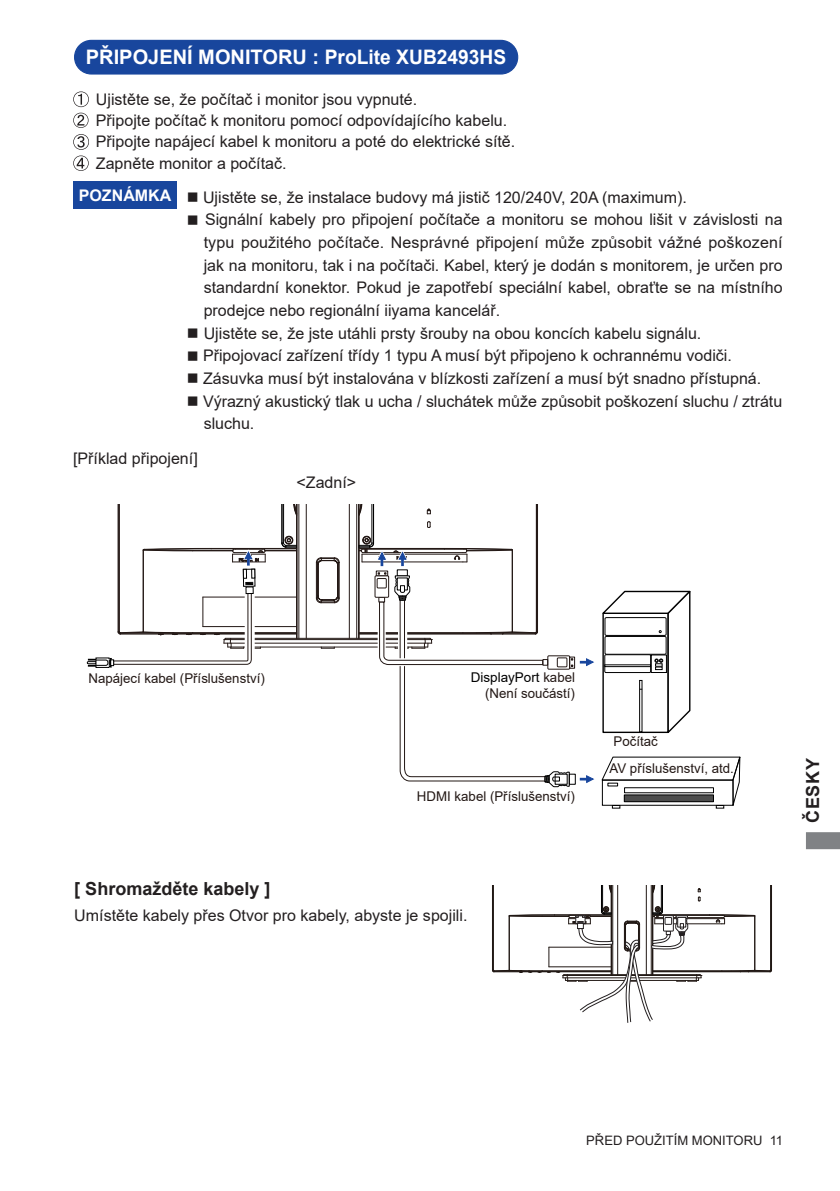
<style>
.page{position:relative;width:840px;height:1191px;background:#fff}
.page>*{position:absolute;margin:0;border:0;box-sizing:border-box;transform-origin:0 0}
.t1{font:700 20px "Arial";color:#fff}
.t2{font:700 18px "Arial";color:#231f20}
.t3{font:16px/22.6px "Arial";color:#231f20}
.t4{font:700 16px "Arial";color:#fff}
.t5{font:13.4px/15.8px "Arial";color:#231815;text-align:right}
.t6{font:13px "Arial";color:#231f20}
.s1{color:#000}
</style>
<div class="page">
<svg style="left:806px;top:832px;width:33px;height:17px"></svg>
<svg style="left:73px;top:91px;width:16px;height:16px"></svg>
<svg style="left:73px;top:113px;width:15px;height:15px"></svg>
<svg style="left:73px;top:134px;width:16px;height:37px"></svg>
<div style="left:73px;top:182px;width:103px;height:27px;background:#18469d"></div>
<div style="left:75px;top:40px;width:442px;height:34px;background:#18469d;border-radius:17px"></div>
<div style="left:74px;top:40px;width:444px;height:35px;border:1px solid #18469d;border-radius:17px"></div>
<hr style="left:228px;top:646px;width:199px;height:1px;background:#231815">
<hr style="left:224px;top:643px;width:207px;height:1px;background:#231815">
<hr style="left:230px;top:639px;width:195px;height:1px;background:#231815">
<hr style="left:225px;top:638px;width:205px;height:1px;background:#231815">
<hr style="left:296px;top:504px;width:1px;height:134px;background:#231815">
<hr style="left:298px;top:504px;width:1px;height:134px;background:#231815">
<hr style="left:306px;top:504px;width:1px;height:134px;background:#231815">
<hr style="left:316px;top:562px;width:1px;height:36px;background:#231815">
<hr style="left:317px;top:564px;width:1px;height:32px;background:#231815">
<svg style="left:321px;top:647px;width:14px;height:2px"></svg>
<hr style="left:337px;top:564px;width:1px;height:32px;background:#231815">
<hr style="left:338px;top:562px;width:1px;height:36px;background:#231815">
<hr style="left:349px;top:504px;width:1px;height:134px;background:#231815">
<hr style="left:356px;top:504px;width:1px;height:134px;background:#231815">
<hr style="left:358px;top:504px;width:1px;height:134px;background:#231815">
<svg style="left:315px;top:595px;width:24px;height:8px"></svg>
<svg style="left:315px;top:557px;width:24px;height:8px"></svg>
<hr style="left:358px;top:633px;width:104px;height:1px;background:#231815">
<hr style="left:192px;top:633px;width:104px;height:1px;background:#231815">
<hr style="left:192px;top:632px;width:104px;height:1px;background:#231815">
<hr style="left:358px;top:632px;width:104px;height:1px;background:#231815">
<hr style="left:203px;top:626px;width:93px;height:1px;background:#231815">
<hr style="left:203px;top:597px;width:93px;height:1px;background:#231815">
<hr style="left:362px;top:554px;width:104px;height:1px;background:#231815">
<hr style="left:363px;top:552px;width:99px;height:1px;background:#231815">
<hr style="left:265px;top:550px;width:31px;height:1px;background:#231815">
<hr style="left:364px;top:549px;width:80px;height:1px;background:#231815">
<hr style="left:211px;top:548px;width:85px;height:1px;background:#231815">
<hr style="left:358px;top:548px;width:86px;height:1px;background:#231815">
<hr style="left:511px;top:550px;width:1px;height:82px;background:#231815">
<hr style="left:512px;top:550px;width:1px;height:82px;background:#231815">
<hr style="left:535px;top:504px;width:1px;height:128px;background:#231815">
<hr style="left:536px;top:504px;width:1px;height:128px;background:#231815">
<hr style="left:537px;top:504px;width:1px;height:128px;background:#231815">
<svg style="left:427px;top:521px;width:3px;height:7px"></svg>
<svg style="left:426px;top:508px;width:5px;height:6px"></svg>
<hr style="left:362px;top:561px;width:100px;height:1px;background:#231815">
<svg style="left:443px;top:548px;width:70px;height:14px"></svg>
<div style="left:284px;top:536px;width:9px;height:8px;border:1px solid #231815;border-radius:50%"></div>
<div style="left:285px;top:536px;width:7px;height:8px;border:1px solid #231815;border-radius:50%"></div>
<svg style="left:359px;top:504px;width:4px;height:12px"></svg>
<svg style="left:293px;top:504px;width:3px;height:11px"></svg>
<div style="left:362px;top:536px;width:8px;height:8px;border:1px solid #231815;border-radius:50%"></div>
<hr style="left:281px;top:504px;width:1px;height:39px;background:#000">
<hr style="left:283px;top:504px;width:1px;height:39px;background:#000">
<hr style="left:371px;top:504px;width:1px;height:39px;background:#000">
<hr style="left:373px;top:504px;width:1px;height:39px;background:#000">
<svg style="left:281px;top:538px;width:15px;height:9px"></svg>
<svg style="left:86px;top:504px;width:180px;height:164px"></svg>
<svg style="left:602px;top:590px;width:89px;height:144px"></svg>
<div style="left:375px;top:584px;width:12px;height:15px;border:4px solid #fff"></div>
<svg style="left:579px;top:658px;width:14px;height:8px"></svg>
<svg style="left:579px;top:775px;width:14px;height:8px"></svg>
<svg style="left:601px;top:756px;width:139px;height:53px"></svg>
<svg style="left:358px;top:538px;width:51px;height:28px"></svg>
<div style="left:375px;top:570px;width:13px;height:6px;border:1px solid #231815"></div>
<div style="left:375px;top:576px;width:13px;height:21px;background:#fff"></div>
<div style="left:374px;top:575px;width:15px;height:22px;border:1px solid #231815"></div>
<div style="left:376px;top:578px;width:10px;height:10px;border:1px solid #231815"></div>
<div style="left:569px;top:656px;width:5px;height:12px;border:1px solid #231815"></div>
<svg style="left:377px;top:572px;width:195px;height:215px"></svg>
<hr style="left:652px;top:971px;width:117px;height:1px;background:#211814">
<hr style="left:652px;top:970px;width:69px;height:1px;background:#211814">
<hr style="left:654px;top:918px;width:70px;height:1px;background:#211814">
<hr style="left:655px;top:917px;width:66px;height:1px;background:#211814">
<hr style="left:656px;top:915px;width:53px;height:1px;background:#211814">
<hr style="left:652px;top:914px;width:57px;height:1px;background:#211814">
<hr style="left:753px;top:916px;width:1px;height:54px;background:#211814">
<hr style="left:754px;top:916px;width:1px;height:54px;background:#211814">
<hr style="left:770px;top:885px;width:1px;height:85px;background:#211814">
<hr style="left:654px;top:923px;width:67px;height:1px;background:#211814">
<svg style="left:708px;top:914px;width:47px;height:10px"></svg>
<svg style="left:721px;top:970px;width:50px;height:2px"></svg>
<svg style="left:492px;top:885px;width:209px;height:138px"></svg>
<p class="t1" style="left:86px;top:43px;width:421px">PŘIPOJENÍ MONITORU : ProLite XUB2493HS</p>
<p class="t3" style="left:96px;top:89px;width:420px;line-height:21.2px">Ujistěte se, že počítač i monitor jsou vypnuté.<br>Připojte počítač k monitoru pomocí odpovídajícího kabelu.<br>Připojte napájecí kabel k monitoru a poté do elektrické sítě.<br>Zapněte monitor a počítač.</p>
<p class="t4" style="left:79px;top:184px;width:94px">POZNÁMKA</p>
<p class="t3" style="left:186px;top:186px;width:501px">■ Ujistěte se, že instalace budovy má jistič 120/240V, 20A (maximum).</p>
<p class="t3" style="left:203px;top:208px;width:580px;text-align:justify;text-indent:-17px">■ Signální kabely pro připojení počítače a monitoru se mohou lišit v závislosti na typu použitého počítače. Nesprávné připojení může způsobit vážné poškození jak na monitoru, tak i na počítači. Kabel, který je dodán s monitorem, je určen pro standardní konektor. Pokud je zapotřebí speciální kabel, obraťte se na místního prodejce nebo regionální iiyama kancelář.</p>
<p class="t3" style="left:186px;top:322px;width:516px">■ Ujistěte se, že jste utáhli prsty šrouby na obou koncích kabelu signálu.</p>
<p class="t3" style="left:186px;top:344px;width:546px">■ Připojovací zařízení třídy 1 typu A musí být připojeno k ochrannému vodiči.</p>
<p class="t3" style="left:186px;top:367px;width:575px">■ Zásuvka musí být instalována v blízkosti zařízení a musí být snadno přístupná.</p>
<p class="t3" style="left:203px;top:390px;width:579px;text-indent:-17px">■ Výrazný akustický tlak u ucha / sluchátek může způsobit poškození sluchu / ztrátu sluchu.</p>
<p class="t3" style="left:73px;top:446px;width:126px">[Příklad připojení]</p>
<p class="t3" style="left:296px;top:470px;width:61px">&lt;Zadní&gt;</p>
<p class="t5" style="left:88px;top:670px;width:178px">Napájecí kabel (Příslušenství)</p>
<p class="t5" style="left:470px;top:669px;width:106px"><span class="s1">DisplayPort</span> kabel (Není součástí)</p>
<p class="t5" style="left:417px;top:788px;width:159px">HDMI kabel (Příslušenství)</p>
<p class="t2" style="left:74px;top:875px;width:198px">[ Shromažděte kabely ]</p>
<p class="t3" style="left:74px;top:904px;width:394px">Umístěte kabely přes Otvor pro kabely, abyste je spojili.</p>
<p class="t5" style="left:609px;top:727px;width:126px;line-height:27.2px;text-align:left;text-indent:4px">Počítač<br>AV příslušenství, atd.</p>
<p class="t2" style="left:799px;top:822px;width:66px;rotate:-90deg">ČESKY</p>
<p class="t6" style="left:586px;top:1131px;width:198px">PŘED POUŽITÍM MONITORU 11</p>
</div>
